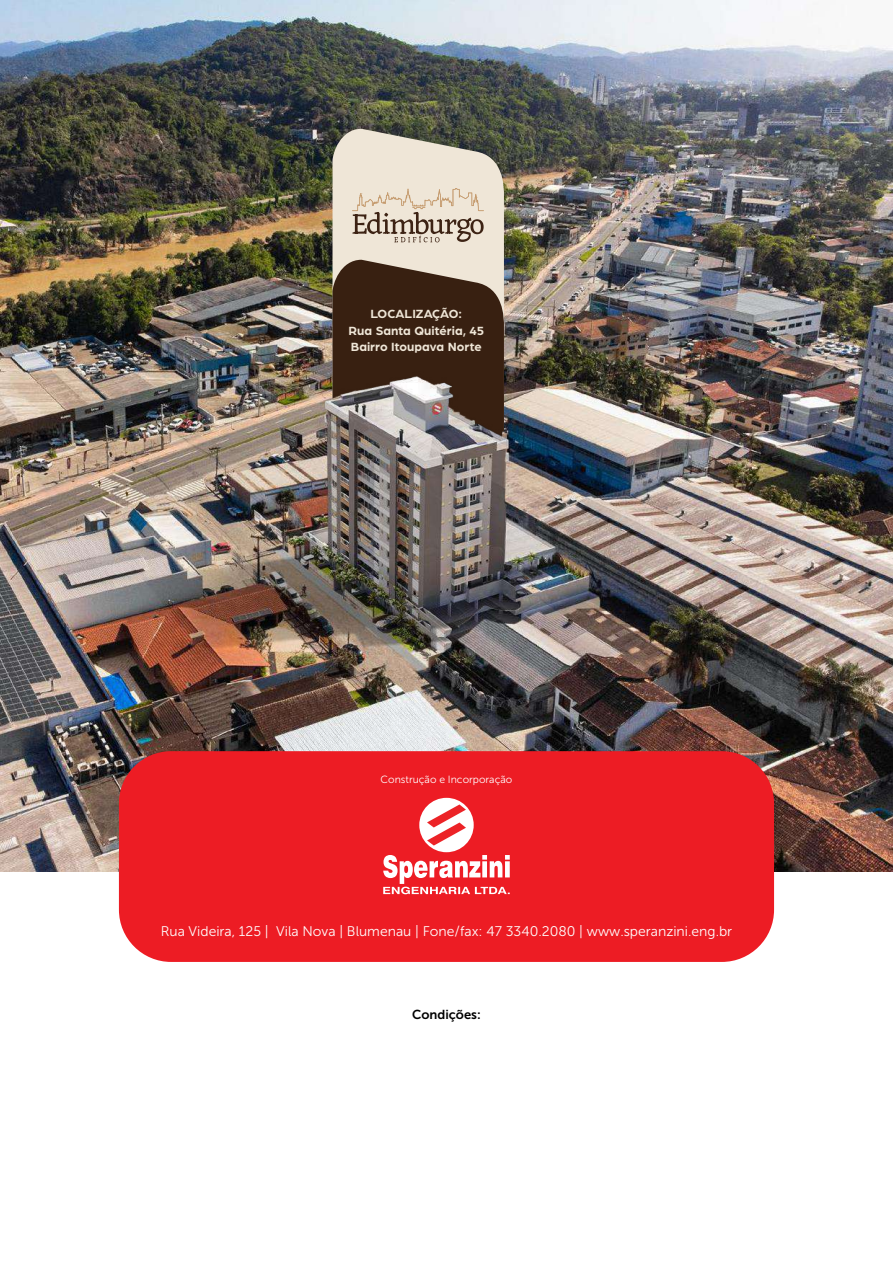
<style>
.page{position:relative;width:893px;height:1263px;background:#fff}
.page>*{position:absolute;margin:0;border:0;box-sizing:border-box;transform-origin:0 0}
.t1{font:13.95px "Museo Sans 300";color:#fff}
.t2{font:12.9px "Museo Sans 700";color:#000}
.t3{font:700 12.6px/17.7px "Arboria";color:#efe6d7;text-align:center}
.t4{font:10.5px "Museo Sans 300";color:#fff}
</style>
<div class="page">
<img style="left:0;top:0;width:893px;height:872px">
<svg style="left:332px;top:129px;width:172px;height:131px;fill:#efe6d7"></svg>
<svg style="left:332px;top:260px;width:172px;height:88px"></svg>
<div style="left:119px;top:751px;width:655px;height:211px;background:#ed1c24;border-radius:52px"></div>
<svg style="left:383px;top:855px;width:127px;height:39px"></svg>
<div style="left:419px;top:798px;width:55px;height:54px;background:#fff;border-radius:50%"></div>
<svg style="left:427px;top:804px;width:39px;height:41px"></svg>
<img style="left:281px;top:348px;width:255px;height:288px">
<svg style="left:352px;top:188px;width:132px;height:54px"></svg>
<p class="t3" style="left:348px;top:304px;width:137px">LOCALIZAÇÃO:<br>Rua Santa Quitéria, 45</p>
<p class="t3" style="left:351px;top:337px;width:133px">Bairro Itoupava Norte</p>
<p class="t4" style="left:381px;top:773px;width:133px">Construção e Incorporação</p>
<p class="t1" style="left:161px;top:924px;width:573px">Rua Videira, 125 | Vila Nova | Blumenau | Fone/fax: 47 3340.2080 | www.speranzini.eng.br</p>
<p class="t2" style="left:412px;top:1007px;width:70px">Condições:</p>
</div>
